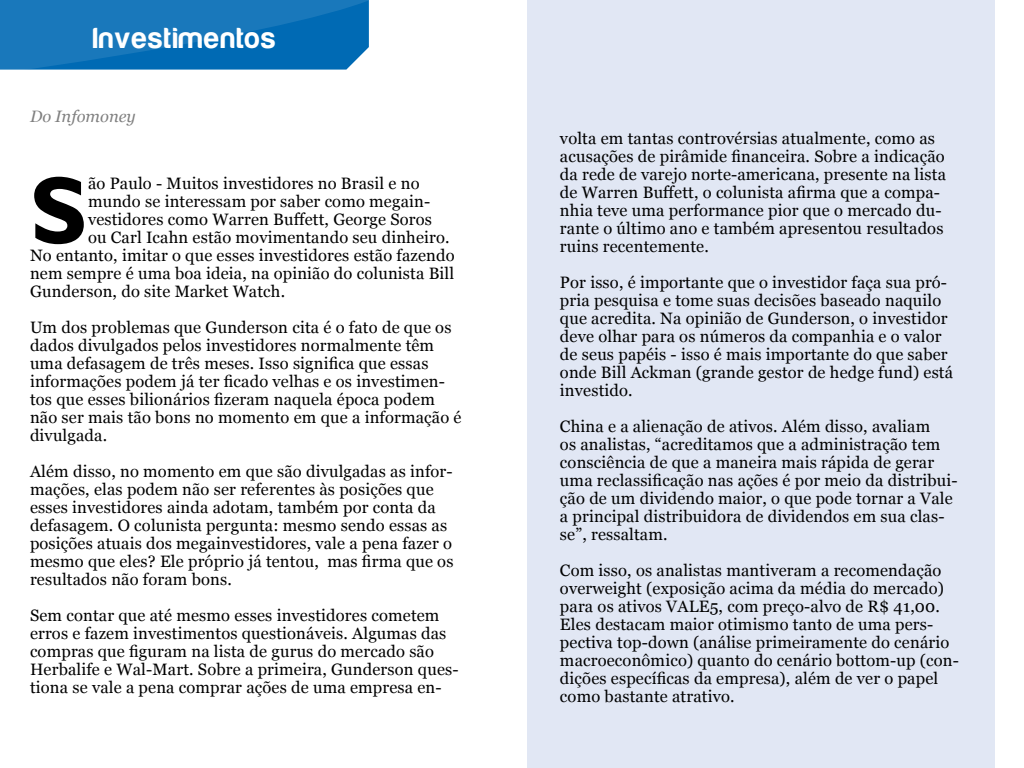
<style>
.page{position:relative;width:1024px;height:768px;background:#fff}
.page>*{position:absolute;margin:0;border:0;box-sizing:border-box;transform-origin:0 0}
.t1{font:700 95.6px "Humanist 521 BT";color:#000}
.t2{font:30px "Harabara";letter-spacing:.05em;color:#fff}
.t3{font:16.5px/18px "Georgia";letter-spacing:.01em;color:#000}
.t4{font:italic 16.5px "Georgia";color:#808080}
</style>
<div class="page">
<div style="left:527px;top:0;width:467px;height:768px;background:#e1e7f4"></div>
<svg style="left:0;top:0;width:369px;height:70px;background:#1274b9"></svg>
<h2 class="t2" style="left:93px;top:22px;width:184px">Investimentos</h2>
<p class="t4" style="left:30px;top:104px;width:107px">Do Infomoney</p>
<h1 class="t1" style="left:30px;top:151px;width:51px">S</h1>
<p class="t3" style="left:88px;top:174px;width:333px">ão Paulo - Muitos investidores no Brasil e no</p>
<p class="t3" style="left:88px;top:192px;width:344px">mundo se interessam por saber como megain-</p>
<p class="t3" style="left:88px;top:210px;width:346px">vestidores como Warren Buffett, George Soros</p>
<p class="t3" style="left:88px;top:228px;width:363px">ou Carl Icahn estão movimentando seu dinheiro.</p>
<p class="t3" style="left:30px;top:246px;width:426px">No entanto, imitar o que esses investidores estão fazendo</p>
<p class="t3" style="left:30px;top:264px;width:426px">nem sempre é uma boa ideia, na opinião do colunista Bill</p>
<p class="t3" style="left:30px;top:282px;width:257px">Gunderson, do site Market Watch.</p>
<p class="t3" style="left:30px;top:318px;width:433px">Um dos problemas que Gunderson cita é o fato de que os dados divulgados pelos investidores normalmente têm uma defasagem de três meses. Isso significa que essas informações podem já ter ficado velhas e os investimen&shy;tos que esses bilionários fizeram naquela época podem não ser mais tão bons no momento em que a informação é divulgada.</p>
<p class="t3" style="left:30px;top:462px;width:425px">Além disso, no momento em que são divulgadas as infor&shy;mações, elas podem não ser referentes às posições que esses investidores ainda adotam, também por conta da defasagem. O colunista pergunta: mesmo sendo essas as posições atuais dos megainvestidores, vale a pena fazer o mesmo que eles? Ele próprio já tentou, mas firma que os resultados não foram bons.</p>
<p class="t3" style="left:30px;top:606px;width:430px">Sem contar que até mesmo esses investidores cometem erros e fazem investimentos questionáveis. Algumas das compras que figuram na lista de gurus do mercado são Herbalife e Wal-Mart. Sobre a primeira, Gunderson ques&shy;tiona se vale a pena comprar ações de uma empresa en-</p>
<p class="t3" style="left:560px;top:129px;width:388px">volta em tantas controvérsias atualmente, como as acusações de pirâmide financeira. Sobre a indicação da rede de varejo norte-americana, presente na lista de Warren Buffett, o colunista afirma que a compa&shy;nhia teve uma performance pior que o mercado du&shy;rante o último ano e também apresentou resultados ruins recentemente.</p>
<p class="t3" style="left:560px;top:273px;width:395px">Por isso, é importante que o investidor faça sua pró&shy;pria pesquisa e tome suas decisões baseado naquilo que acredita. Na opinião de Gunderson, o investidor deve olhar para os números da companhia e o valor de seus papéis - isso é mais importante do que saber onde Bill Ackman (grande gestor de hedge fund) está investido.</p>
<p class="t3" style="left:560px;top:417px;width:399px">China e a alienação de ativos. Além disso, avaliam<br>os analistas, “acreditamos que a administração tem consciência de que a maneira mais rápida de gerar uma reclassificação nas ações é por meio da distribui&shy;ção de um dividendo maior, o que pode tornar a Vale a principal distribuidora de dividendos em sua clas&shy;se”, ressaltam.</p>
<p class="t3" style="left:560px;top:561px;width:401px">Com isso, os analistas mantiveram a recomendação overweight (exposição acima da média do mercado) para os ativos VALE5, com preço-alvo de R$ 41,00.<br>Eles destacam maior otimismo tanto de uma pers&shy;pectiva top-down (análise primeiramente do cenário macroeconômico) quanto do cenário bottom-up (con&shy;dições específicas da empresa), além de ver o papel como bastante atrativo.</p>
</div>
